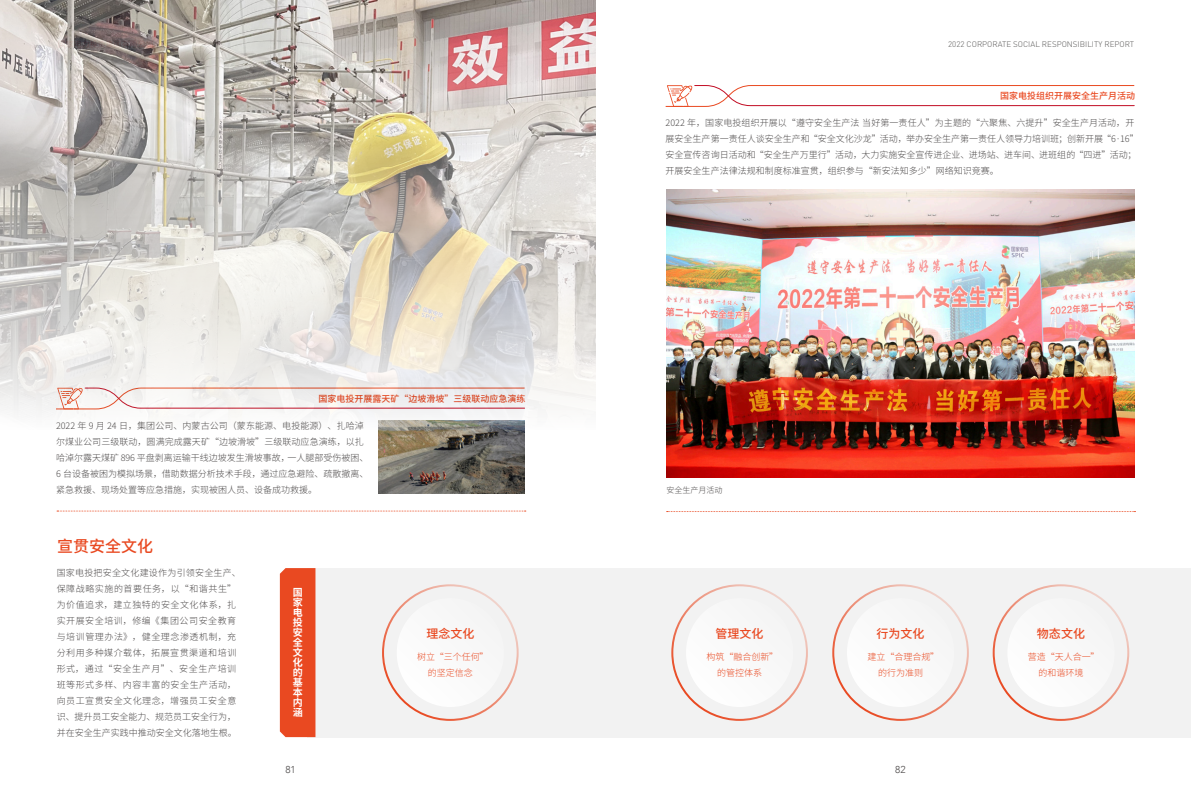
<style>
.page{position:relative;width:1191px;height:808px;background:#fff}
.page>*{position:absolute;margin:0;border:0;box-sizing:border-box;transform-origin:0 0}
.t1{font:500 16px "Source Han Sans CN";color:#e94921}
.t2{font:500 12px "Source Han Sans CN";color:#e94921}
.t3{font:700 10px/10px "Source Han Sans CN";color:#fff;text-align:justify}
.t4{font:300 10px "Avenir";color:#4d4a4a}
.t5{font:300 9px/16px "Source Han Sans CN";color:#4d4a4a}
.t6{font:300 9px/16px "Source Han Sans CN";letter-spacing:.055em;color:#4d4a4a}
.t7{font:300 9px/16px "Source Han Sans CN";color:#e94921;text-align:center}
.t8{font:500 9px "Source Han Sans CN";color:#e94921}
.t9{font:300 8px "DIN Pro";color:#595857}
.t10{font:300 8px "Source Han Sans CN";color:#4d4a4a}
</style>
<div class="page">
<div style="left:308px;top:568px;width:883px;height:169px;background:#f2f2f2"></div>
<img style="left:378px;top:429px;width:146px;height:65px">
<img style="left:666px;top:189px;width:468px;height:289px">
<svg style="left:665px;top:85px;width:470px;height:22px"></svg>
<svg style="left:57px;top:511px;width:469px;height:1px"></svg>
<svg style="left:666px;top:511px;width:469px;height:1px"></svg>
<div style="left:280px;top:568px;width:35px;height:169px;background:#e94921"></div>
<div style="left:397px;top:598px;width:107px;height:109px;background:#fff;border-radius:50%"></div>
<div style="left:686px;top:598px;width:107px;height:109px;background:#fff;border-radius:50%"></div>
<div style="left:847px;top:598px;width:107px;height:109px;background:#fff;border-radius:50%"></div>
<div style="left:1007px;top:598px;width:107px;height:109px;background:#fff;border-radius:50%"></div>
<img style="left:0;top:0;width:595px;height:429px">
<p class="t9" style="left:948px;top:38px;width:188px">2022 CORPORATE SOCIAL RESPONSIBILITY REPORT</p>
<p class="t8" style="left:1000px;top:91px;width:136px">国家电投组织开展安全生产月活动</p>
<p class="t8" style="left:318px;top:393px;width:209px">国家电投开展露天矿“边坡滑坡”三级联动应急演练</p>
<p class="t5" style="left:56px;top:418px;width:314px">2022 年 9 月 24 日，集团公司、内蒙古公司（蒙东能源、电投能源）、扎哈淖尔煤业公司三级联动，圆满完成露天矿“边坡滑坡”三级联动应急演练，以扎哈淖尔露天煤矿 896 平盘剥离运输干线边坡发生滑坡事故，一人腿部受伤被困、6 台设备被困为模拟场景，借助数据分析技术手段，通过应急避险、疏散撤离、紧急救援、现场处置等应急措施，实现被困人员、设备成功救援。</p>
<h1 class="t1" style="left:57px;top:537px;width:98px">宣贯安全文化</h1>
<p class="t6" style="left:57px;top:565px;width:186px">国家电投把安全文化建设作为引领安全生产、保障战略实施的首要任务，以“和谐共生”为价值追求，建立独特的安全文化体系，扎实开展安全培训，修编《集团公司安全教育与培训管理办法》，健全理念渗透机制，充分利用多种媒介载体，拓展宣贯渠道和培训形式，通过“安全生产月”、安全生产培训班等形式多样、内容丰富的安全生产活动，向员工宣贯安全文化理念，增强员工安全意识、提升员工安全能力、规范员工安全行为，并在安全生产实践中推动安全文化落地生根。</p>
<p class="t3" style="left:293px;top:588px;width:11px">国家电投安全文化的基本内涵</p>
<h2 class="t2" style="left:426px;top:627px;width:49px">理念文化</h2>
<p class="t7" style="left:417px;top:649px;width:73px">树立“三个任何”的坚定信念</p>
<p class="t5" style="left:665px;top:115px;width:474px">2022 年，国家电投组织开展以“遵守安全生产法 当好第一责任人”为主题的“六聚焦、六提升”安全生产月活动，开展安全生产第一责任人谈安全生产和“安全文化沙龙”活动，举办安全生产第一责任人领导力培训班；创新开展“6·16”安全宣传咨询日活动和“安全生产万里行”活动，大力实施安全宣传进企业、进场站、进车间、进班组的“四进”活动；开展安全生产法律法规和制度标准宣贯，组织参与“新安法知多少”网络知识竞赛。</p>
<p class="t10" style="left:666px;top:486px;width:57px">安全生产月活动</p>
<h2 class="t2" style="left:715px;top:627px;width:49px">管理文化</h2>
<p class="t7" style="left:706px;top:649px;width:73px">构筑“融合创新”的管控体系</p>
<h2 class="t2" style="left:876px;top:627px;width:49px">行为文化</h2>
<p class="t7" style="left:867px;top:649px;width:73px">建立“合理合规”的行为准则</p>
<h2 class="t2" style="left:1037px;top:627px;width:49px">物态文化</h2>
<p class="t7" style="left:1027px;top:649px;width:73px">营造“天人合一”的和谐环境</p>
<p class="t4" style="left:285px;top:764px;width:12px">81</p>
<p class="t4" style="left:895px;top:764px;width:12px">82</p>
</div>
